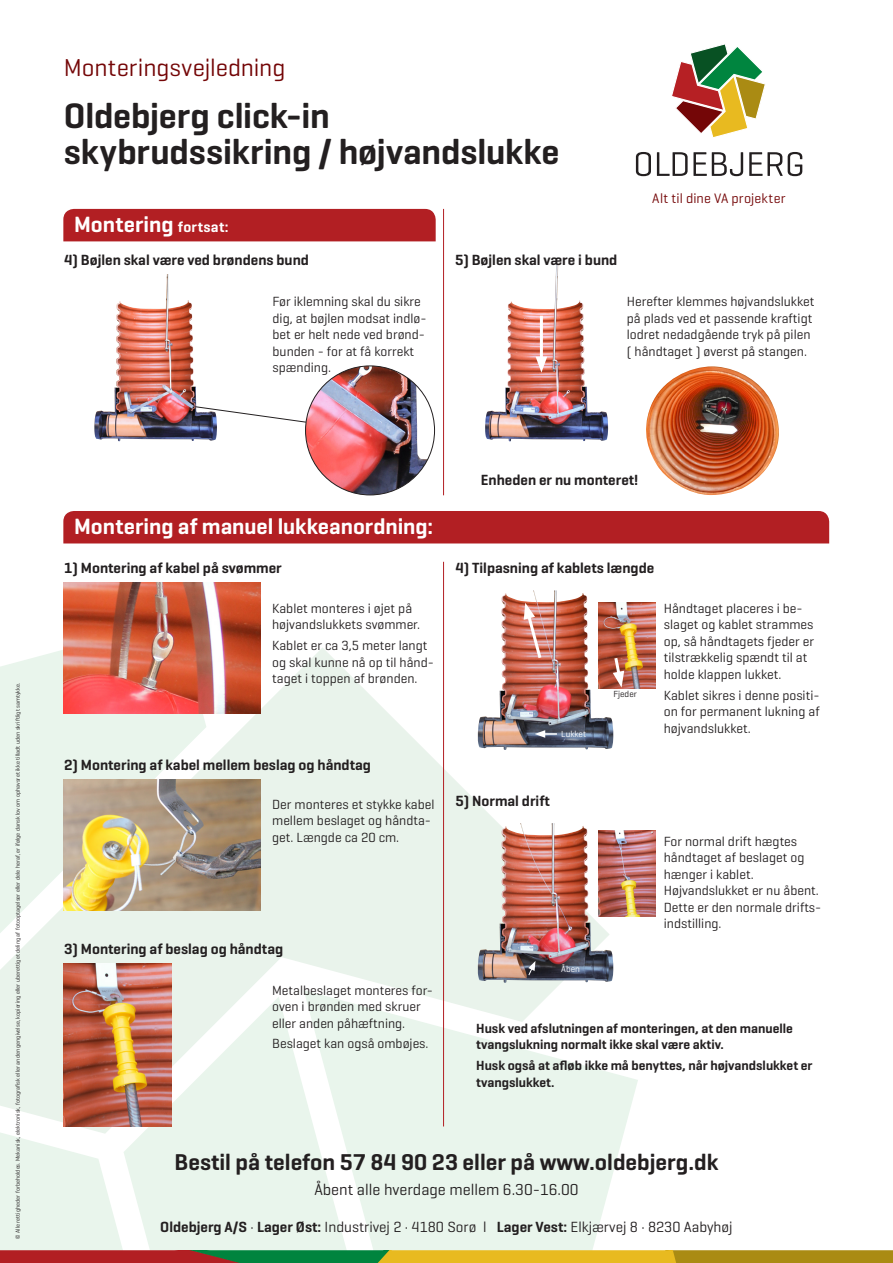
<style>
.page{position:relative;width:893px;height:1263px;background:#fff}
.page>*{position:absolute;margin:0;border:0;box-sizing:border-box;transform-origin:0 0}
.t1{font:600 36px "Geogrotesque";letter-spacing:-.005em;color:#231f20}
.t2{font:24.9px "Geogrotesque";letter-spacing:-.005em;color:#740607}
.t3{font:600 23.25px "Geogrotesque";color:#231f20}
.t4{font:600 22.5px "Geogrotesque";letter-spacing:-.005em;color:#fff}
.t5{font:16.05px "Geogrotesque";color:#231f20}
.t6{font:600 15px "Geogrotesque";color:#231f20}
.t7{font:15px "Geogrotesque";color:#231f20}
.t8{font:13.95px "Geogrotesque";letter-spacing:.01em;color:#740607}
.t9{font:13.5px/16.5px "Geogrotesque";color:#231f20}
.t10{font:600 13.5px/16.5px "Geogrotesque";color:#231f20}
.t11{font:9px "Geogrotesque";color:#fff}
.t12{font:9px "Geogrotesque";color:#231f20}
.t13{font:6px "Geogrotesque";color:#231f20}
.s1{font-size:15px}
.s2{font-weight:600}
</style>
<div class="page">
<svg style="left:0;top:629px;width:628px;height:490px;fill:#e9f3eb"></svg>
<svg style="left:172px;top:972px;width:113px;height:147px;fill:#e9f5ec"></svg>
<svg style="left:0;top:629px;width:221px;height:323px;fill:#e9f5ec"></svg>
<svg style="left:285px;top:972px;width:353px;height:147px;fill:#e9f5ec"></svg>
<svg style="left:672px;top:44px;width:94px;height:93px"></svg>
<svg style="left:636px;top:152px;width:15px;height:24px"></svg>
<svg style="left:657px;top:152px;width:86px;height:24px"></svg>
<svg style="left:749px;top:152px;width:53px;height:24px"></svg>
<svg style="left:0;top:1119px;width:893px;height:144px"></svg>
<img style="left:63px;top:964px;width:109px;height:162px">
<img style="left:613px;top:603px;width:43px;height:85px">
<img style="left:613px;top:830px;width:43px;height:86px">
<img style="left:94px;top:274px;width:121px;height:167px">
<img style="left:485px;top:261px;width:121px;height:180px">
<img style="left:306px;top:366px;width:122px;height:129px">
<img style="left:646px;top:366px;width:133px;height:129px">
<svg style="left:194px;top:406px;width:113px;height:17px"></svg>
<img style="left:63px;top:583px;width:197px;height:131px">
<img style="left:63px;top:779px;width:197px;height:131px">
<img style="left:478px;top:590px;width:135px;height:160px">
<img style="left:478px;top:823px;width:135px;height:160px">
<hr style="left:443px;top:562px;width:1px;height:564px;background:#b21f23">
<hr style="left:443px;top:209px;width:1px;height:286px;background:#b21f23">
<svg style="left:524px;top:603px;width:20px;height:58px"></svg>
<hr style="left:540px;top:316px;width:3px;height:46px;background:#fff">
<svg style="left:536px;top:357px;width:11px;height:16px"></svg>
<svg style="left:612px;top:655px;width:12px;height:32px"></svg>
<svg style="left:535px;top:730px;width:22px;height:8px"></svg>
<svg style="left:528px;top:961px;width:7px;height:15px"></svg>
<div style="left:63px;top:209px;width:373px;height:32px;background:#b21f23"></div>
<div style="left:63px;top:511px;width:766px;height:32px;background:#b21f23"></div>
<p class="t13" style="left:14px;top:1238px;width:557px;rotate:-90deg">© Alle rettigheder forbeholdes. Mekanisk, elektronisk, fotografisk eller anden gengivelse, kopiering eller uberettiget deling af fotooptagelser eller dele heraf, er ifølge dansk lov om ophavsret ikke tilladt uden skriftligt samtykke.</p>
<p class="t2" style="left:64px;top:52px;width:223px">Monteringsvejledning</p>
<p class="t1" style="left:64px;top:93px;width:267px">Oldebjerg click-in</p>
<p class="t1" style="left:64px;top:129px;width:497px">skybrudssikring / højvandslukke</p>
<p class="t4" style="left:74px;top:210px;width:156px">Montering <span class="s1">fortsat:</span></p>
<p class="t6" style="left:64px;top:251px;width:246px">4) Bøjlen skal være ved brøndens bund</p>
<p class="t6" style="left:455px;top:251px;width:164px">5) Bøjlen skal være i bund</p>
<p class="t8" style="left:652px;top:190px;width:135px">Alt til dine VA projekter</p>
<p class="t9" style="left:273px;top:293px;width:156px">Før iklemning skal du sikre dig, at bøjlen modsat indlø&shy;bet er helt nede ved brønd&shy;bunden - for at få korrekt spænding.</p>
<p class="t9" style="left:627px;top:293px;width:189px">Herefter klemmes højvandslukket på plads ved et passende kraftigt lodret nedadgående tryk på pilen ( håndtaget ) øverst på stangen.</p>
<p class="t4" style="left:74px;top:512px;width:360px">Montering af manuel lukkeanordning:</p>
<p class="t6" style="left:64px;top:559px;width:219px">1) Montering af kabel på svømmer</p>
<p class="t9" style="left:272px;top:600px;width:150px">Kablet monteres i øjet på højvandslukkets svømmer.</p>
<p class="t9" style="left:272px;top:637px;width:163px">Kablet er ca 3,5 meter langt og skal kunne nå op til hånd&shy;taget i toppen af brønden.</p>
<p class="t6" style="left:64px;top:755px;width:308px">2) Montering af kabel mellem beslag og håndtag</p>
<p class="t9" style="left:272px;top:795px;width:164px">Der monteres et stykke kabel mellem beslaget og håndta&shy;get. Længde ca 20 cm.</p>
<p class="t6" style="left:64px;top:939px;width:220px">3) Montering af beslag og håndtag</p>
<p class="t9" style="left:272px;top:981px;width:162px">Metalbeslaget monteres for&shy;oven i brønden med skruer eller anden påhæftning.</p>
<p class="t9" style="left:272px;top:1035px;width:158px">Beslaget kan også ombøjes.</p>
<p class="t6" style="left:481px;top:470px;width:159px">Enheden er nu monteret!</p>
<p class="t6" style="left:455px;top:559px;width:200px">4) Tilpasning af kablets længde</p>
<p class="t11" style="left:561px;top:728px;width:26px">Lukket</p>
<p class="t12" style="left:613px;top:688px;width:25px">Fjeder</p>
<p class="t9" style="left:664px;top:600px;width:152px">Håndtaget placeres i be&shy;slaget og kablet strammes op, så håndtagets fjeder er tilstrækkelig spændt til at holde klappen lukket.</p>
<p class="t9" style="left:664px;top:686px;width:157px;text-align:justify">Kablet sikres i denne positi&shy;on for permanent lukning af højvandslukket.</p>
<p class="t6" style="left:455px;top:791px;width:96px">5) Normal drift</p>
<p class="t11" style="left:561px;top:964px;width:20px">Åben</p>
<p class="t9" style="left:664px;top:832px;width:159px">For normal drift hægtes håndtaget af beslaget og hænger i kablet.<br>Højvandslukket er nu åbent.<br>Dette er den normale drifts&shy;indstilling.</p>
<p class="t10" style="left:476px;top:1020px;width:318px">Husk ved afslutningen af monteringen, at den manuelle tvangslukning normalt ikke skal være aktiv.</p>
<p class="t10" style="left:476px;top:1057px;width:338px">Husk også at afløb ikke må benyttes, når højvandslukket er tvangslukket.</p>
<p class="t3" style="left:175px;top:1147px;width:545px">Bestil på telefon 57 84 90 23 eller på www.oldebjerg.dk</p>
<p class="t5" style="left:314px;top:1179px;width:266px">Åbent alle hverdage mellem 6.30-16.00</p>
<p class="t7" style="left:160px;top:1217px;width:574px"><span class="s2">Oldebjerg A/S</span> · <span class="s2">Lager Øst:</span> Industrivej 2 · 4180 Sorø l <span class="s2">Lager Vest:</span> Elkjærvej 8 · 8230 Aabyhøj</p>
</div>
